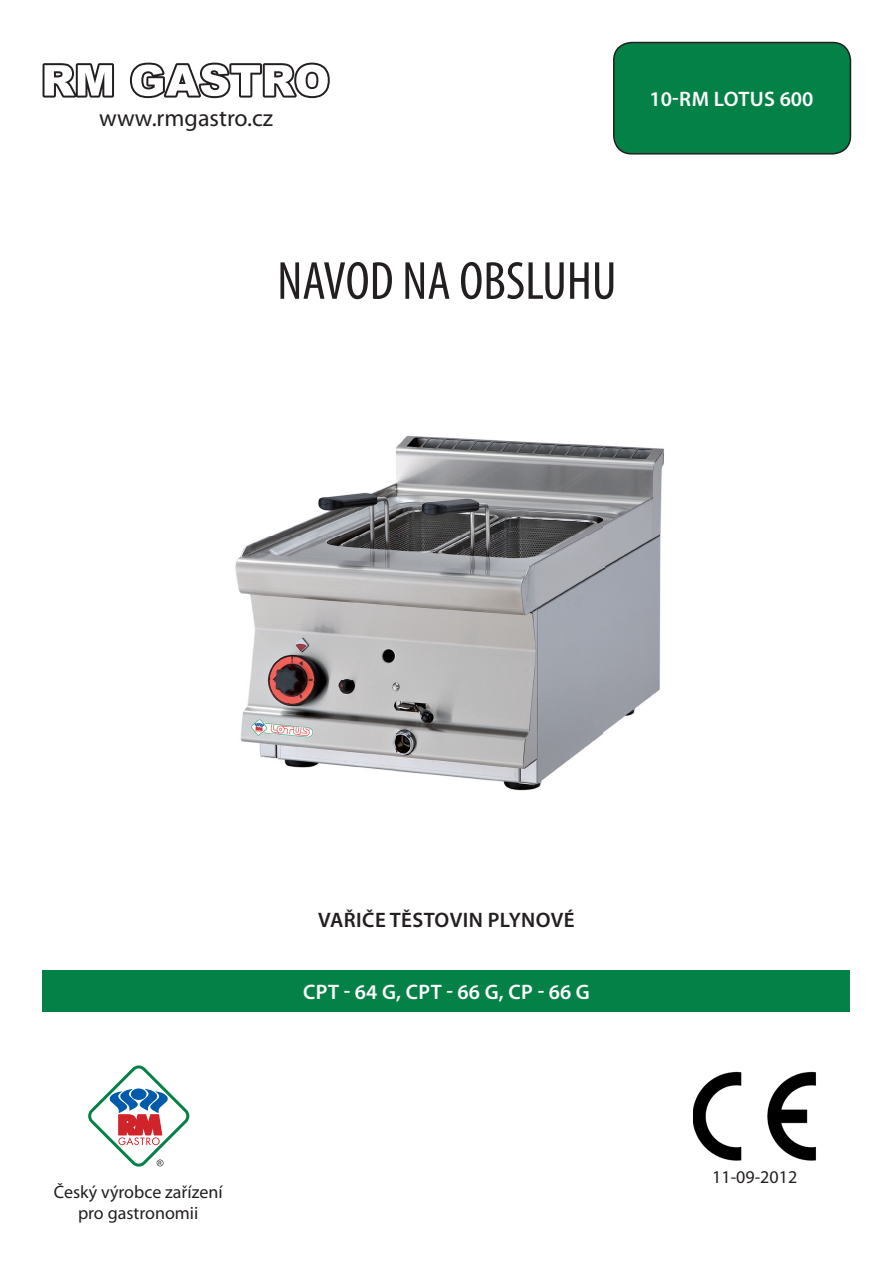
<style>
.page{position:relative;width:893px;height:1263px;background:#fff}
.page>*{position:absolute;margin:0;border:0;box-sizing:border-box;transform-origin:0 0}
.t1{font:condensed 54px "Myriad Pro";color:#231f20}
.t2{font:24px "Myriad Pro";color:#231f20}
.t3{font:600 21px "Myriad Pro";letter-spacing:.01em;color:#fff}
.t4{font:600 21px "Myriad Pro";letter-spacing:.02em;color:#231f20}
.t5{font:18px/21.6px "Myriad Pro";color:#231f20;text-align:center}
</style>
<div class="page">
<svg style="left:88px;top:1065px;width:102px;height:102px"></svg>
<div style="left:614px;top:43px;width:236px;height:111px;background:#048146;border-radius:18px"></div>
<div style="left:613px;top:42px;width:238px;height:113px;border:2px solid #231f20;border-radius:18px"></div>
<img style="left:693px;top:1071px;width:123px;height:90px">
<img style="left:235px;top:435px;width:429px;height:356px">
<div style="left:43px;top:970px;width:807px;height:42px;background:#048146"></div>
<svg style="left:43px;top:63px;width:71px;height:35px"></svg>
<svg style="left:130px;top:63px;width:200px;height:35px"></svg>
<h2 class="t2" style="left:99px;top:104px;width:176px">www.rmgastro.cz</h2>
<p class="t3" style="left:649px;top:86px;width:165px">10-RM LOTUS 600</p>
<h1 class="t1" style="left:277px;top:248px;width:341px">NAVOD NA OBSLUHU</h1>
<p class="t5" style="left:54px;top:1181px;width:170px">Český výrobce zařízení pro gastronomii</p>
<p class="t4" style="left:318px;top:906px;width:258px">VAŘIČE TĚSTOVIN PLYNOVÉ</p>
<p class="t3" style="left:303px;top:979px;width:288px">CPT - 64 G, CPT - 66 G, CP - 66 G</p>
<p class="t5" style="left:712px;top:1166px;width:86px">11-09-2012</p>
</div>
